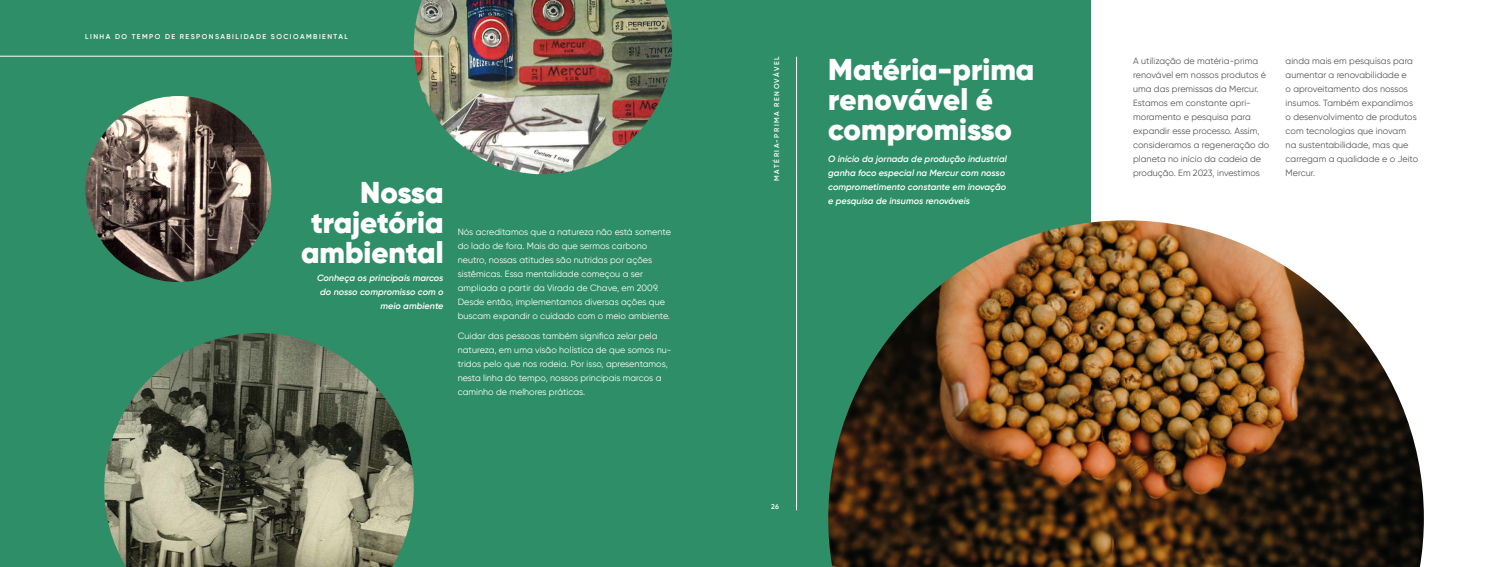
<style>
.page{position:relative;width:1509px;height:567px;background:#fff}
.page>*{position:absolute;margin:0;border:0;box-sizing:border-box;transform-origin:0 0}
.t1{font:900 30px/30px "Gilroy";color:#fff}
.t2{font:9px/14px "Gilroy";letter-spacing:.005em;color:#fff}
.t3{font:9px/14px "Gilroy";letter-spacing:.005em;color:#575756}
.t4{font:italic 600 9px/14px "Gilroy";letter-spacing:.005em;color:#fff}
.t5{font:600 7px "Gilroy";letter-spacing:.21em;color:#fff}
</style>
<div class="page">
<div style="left:0;top:0;width:1090px;height:567px;background:#2e8e68"></div>
<img style="left:828px;top:220px;width:595px;height:347px">
<hr style="left:796px;top:57px;width:1px;height:453px;background:#fff">
<img style="left:414px;top:0;width:258px;height:174px">
<img style="left:85px;top:96px;width:186px;height:186px;border-radius:93px">
<hr style="left:0;top:56px;width:443px;height:1px;background:#fff">
<img style="left:104px;top:333px;width:310px;height:234px">
<p class="t5" style="left:85px;top:32px;width:264px">LINHA DO TEMPO DE RESPONSABILIDADE SOCIOAMBIENTAL</p>
<h1 class="t1" style="left:301px;top:178px;width:144px;text-align:right">Nossa trajetória ambiental</h1>
<p class="t4" style="left:317px;top:271px;width:128px;text-align:right">Conheça os principais marcos do nosso compromisso com o meio ambiente</p>
<p class="t2" style="left:457px;top:225px;width:215px">Nós acreditamos que a natureza não está somente do lado de fora. Mais do que sermos carbono neutro, nossas atitudes são nutridas por ações sistêmicas. Essa mentalidade começou a ser ampliada a partir da Virada de Chave, em 2009.<br>Desde então, implementamos diversas ações que buscam expandir o cuidado com o meio ambiente.</p>
<p class="t2" style="left:457px;top:328px;width:215px">Cuidar das pessoas também significa zelar pela natureza, em uma visão holística de que somos nu&shy;tridos pelo que nos rodeia. Por isso, apresentamos, nesta linha do tempo, nossos principais marcos a caminho de melhores práticas.</p>
<p class="t5" style="left:772px;top:181px;width:125px;rotate:-90deg">MATÉRIA-PRIMA RENOVÁVEL</p>
<h1 class="t1" style="left:828px;top:54px;width:207px">Matéria-prima renovável é compromisso</h1>
<p class="t3" style="left:1132px;top:53px;width:137px">A utilização de matéria-prima renovável em nossos produtos é uma das premissas da Mercur.<br>Estamos em constante apri&shy;moramento e pesquisa para expandir esse processo. Assim, consideramos a regeneração do planeta no início da cadeia de produção. Em 2023, investimos</p>
<p class="t4" style="left:828px;top:152px;width:180px">O início da jornada de produção industrial ganha foco especial na Mercur com nosso comprometimento constante em inovação e pesquisa de insumos renováveis</p>
<p class="t3" style="left:1285px;top:53px;width:134px">ainda mais em pesquisas para aumentar a renovabilidade e<br>o aproveitamento dos nossos insumos. Também expandimos o desenvolvimento de produtos com tecnologias que inovam na sustentabilidade, mas que carregam a qualidade e o Jeito<br>Mercur.</p>
<p class="t5" style="left:771px;top:503px;width:9px">26</p>
</div>
